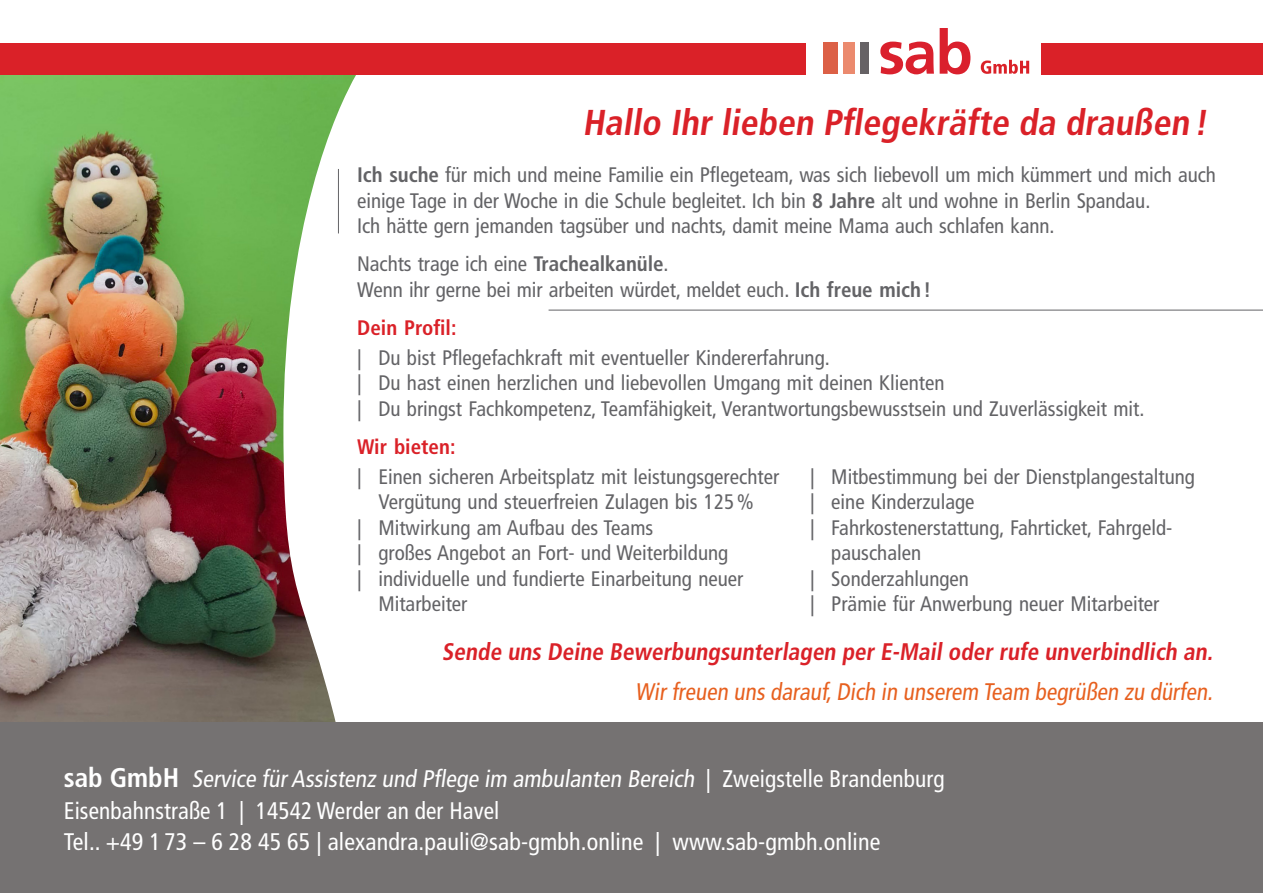
<style>
.page{position:relative;width:1263px;height:893px;background:#fff}
.page>*{position:absolute;margin:0;border:0;box-sizing:border-box;transform-origin:0 0}
.t1{font:700 condensed 36px "Frutiger LT";color:#da2128}
.t2{font:condensed 24px/31.5px "Frutiger LT Std";letter-spacing:.005em;color:#fff}
.t3{font:700 condensed 24px "Frutiger LT";color:#da2128}
.t4{font:condensed 24px "Frutiger LT";color:#e7601f}
.t5{font:condensed 21px/25.5px "Frutiger LT";color:#636366}
.t6{font:700 condensed 21px "Frutiger LT";color:#da2128}
.s1{font-weight:700}
.s2{font-weight:700;font-size:27px}
</style>
<div class="page">
<img style="left:0;top:74px;width:356px;height:649px">
<hr style="left:549px;top:310px;width:714px;height:1px;background:#636366">
<div style="left:0;top:723px;width:1263px;height:170px;background:#757272"></div>
<hr style="left:338px;top:169px;width:1px;height:64px;background:#636366">
<div style="left:0;top:43px;width:805px;height:31px;background:#da2128"></div>
<div style="left:1042px;top:43px;width:221px;height:31px;background:#da2128"></div>
<svg style="left:880px;top:42px;width:54px;height:32px"></svg>
<svg style="left:940px;top:28px;width:30px;height:46px"></svg>
<div style="left:823px;top:42px;width:14px;height:32px;background:#dc6046"></div>
<div style="left:843px;top:42px;width:12px;height:32px;background:#eb8a6e"></div>
<div style="left:861px;top:42px;width:8px;height:32px;background:#666265"></div>
<svg style="left:981px;top:60px;width:48px;height:14px"></svg>
<h1 class="t1" style="left:583px;top:102px;width:632px">Hallo Ihr lieben Pflegekräfte da draußen!</h1>
<p class="t5" style="left:357px;top:162px;width:860px"><span class="s1">Ich suche</span> für mich und meine Familie ein Pflegeteam, was sich liebevoll um mich kümmert und mich auch einige Tage in der Woche in die Schule begleitet. Ich bin <span class="s1">8 Jahre</span> alt und wohne in Berlin Spandau.<br>Ich hätte gern jemanden tagsüber und nachts, damit meine Mama auch schlafen kann.</p>
<p class="t5" style="left:357px;top:252px;width:575px">Nachts trage ich eine <span class="s1">Trachealkanüle</span>.<br>Wenn ihr gerne bei mir arbeiten würdet, meldet euch. <span class="s1">Ich freue mich!</span></p>
<p class="t6" style="left:357px;top:315px;width:101px">Dein Profil:</p>
<p class="t5" style="left:357px;top:345px;width:789px">| Du bist Pflegefachkraft mit eventueller Kindererfahrung.<br>| Du hast einen herzlichen und liebevollen Umgang mit deinen Klienten<br>| Du bringst Fachkompetenz, Teamfähigkeit, Verantwortungsbewusstsein und Zuverlässigkeit mit.</p>
<p class="t6" style="left:357px;top:434px;width:100px">Wir bieten:</p>
<p class="t5" style="left:357px;top:464px;width:423px">| Einen sicheren Arbeitsplatz mit leistungsgerechter</p>
<p class="t5" style="left:378px;top:490px;width:377px">Vergütung und steuerfreien Zulagen bis 125%</p>
<p class="t5" style="left:357px;top:515px;width:298px">| Mitwirkung am Aufbau des Teams</p>
<p class="t5" style="left:357px;top:541px;width:373px">| großes Angebot an Fort- und Weiterbildung</p>
<p class="t5" style="left:357px;top:566px;width:388px">| individuelle und fundierte Einarbeitung neuer</p>
<p class="t5" style="left:378px;top:592px;width:90px">Mitarbeiter</p>
<p class="t5" style="left:810px;top:464px;width:386px">| Mitbestimmung bei der Dienstplangestaltung</p>
<p class="t5" style="left:810px;top:490px;width:166px">| eine Kinderzulage</p>
<p class="t5" style="left:810px;top:515px;width:362px">| Fahrkostenerstattung, Fahrticket, Fahrgeld-</p>
<p class="t5" style="left:831px;top:541px;width:91px">pauschalen</p>
<p class="t5" style="left:810px;top:566px;width:160px">| Sonderzahlungen</p>
<p class="t5" style="left:810px;top:592px;width:351px">| Prämie für Anwerbung neuer Mitarbeiter</p>
<p class="t3" style="left:442px;top:637px;width:776px">Sende uns Deine Bewerbungsunterlagen per E-Mail oder rufe unverbindlich an.</p>
<p class="t4" style="left:635px;top:677px;width:583px">Wir freuen uns darauf,Dich in unserem Team begrüßen zu dürfen.</p>
<p class="t2" style="left:64px;top:763px;width:882px"><span class="s2">s a b G m b H</span> Service fürAssistenz und Pflege im ambulanten Bereich | Zwe i g s te l l e B ra n d e n b u rg<br>Eisenbahnstraße 1 | 14542 Werder an der Havel<br>Tel.. +49 1 73 – 6 28 45 65 | alexandra.pauli@sab-gmbh.online | www.sab-gmbh.online</p>
</div>
